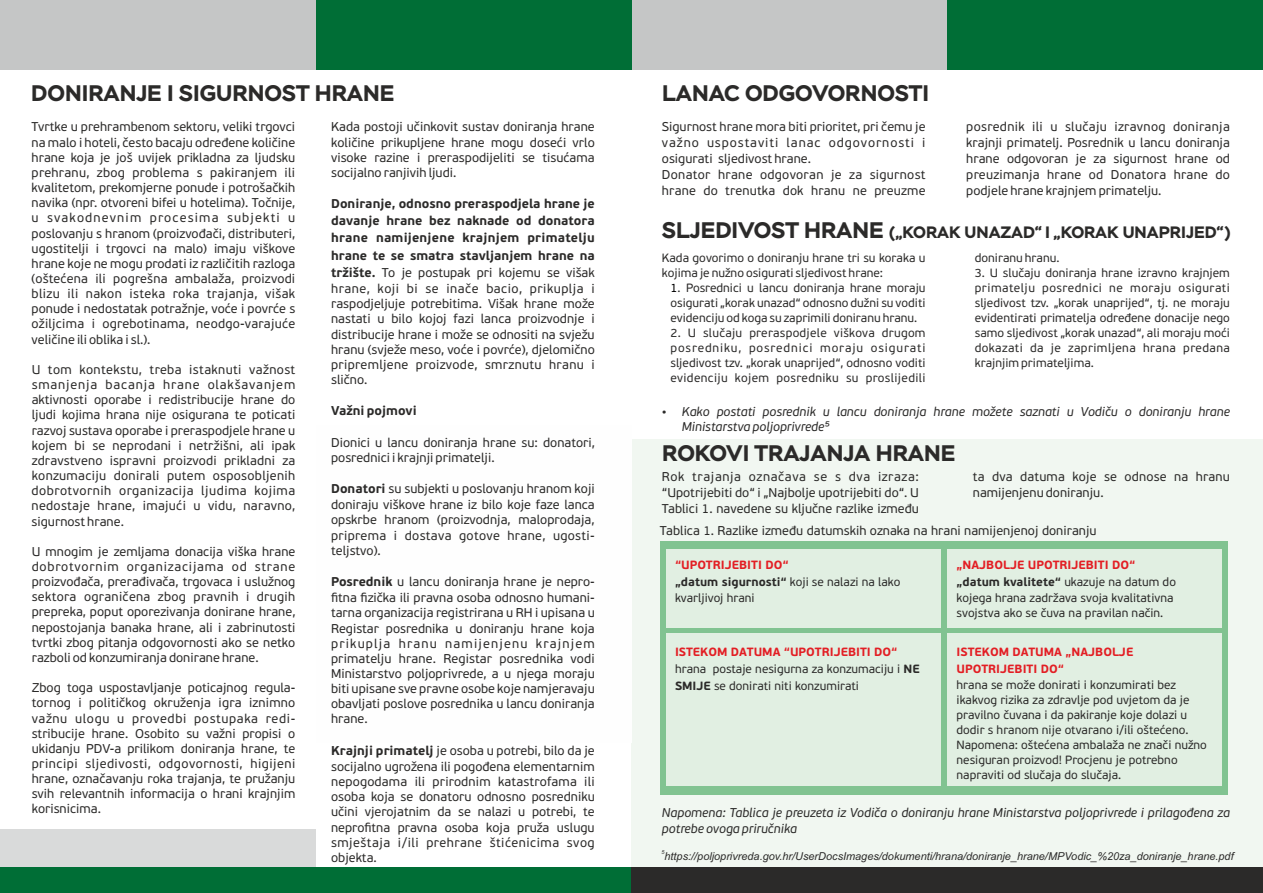
<style>
.page{position:relative;width:1263px;height:893px;background:#fff}
.page>*{position:absolute;margin:0;border:0;box-sizing:border-box;transform-origin:0 0}
.t1{font:700 22.5px "Stem";color:#2b2a29}
.t2{font:700 16.5px "Stem";color:#2b2a29}
.t3{font:12.75px/15.1px "PF Beau Sans Pro";color:#2b2a29;text-align:justify}
.t4{font:700 12.75px/17px "PF Beau Sans Pro";color:#2b2a29;text-align:justify}
.t5{font:italic 12.75px/15.9px "PF Beau Sans Pro";color:#2b2a29}
.t6{font:12.75px/15.9px "PF Beau Sans Pro";letter-spacing:.02em;color:#2b2a29}
.t7{font:12px/15px "PF Beau Sans Pro";color:#2b2a29}
.t8{font:700 12px/16.8px "PF Beau Sans Pro";color:#e31e24}
.t9{font:italic 10.95px "Arial";color:#2b2a29}
.t10{font:italic 5.4px "Arial";color:#2b2a29}
.s1{font-weight:400}
.s2{font-weight:700}
.s3{font-size:22.5px}
.s4{color:#000}
.s5{font-weight:700;color:#e31e24}
</style>
<div class="page">
<div style="left:631px;top:439px;width:632px;height:428px;background:#f1f7f1"></div>
<div style="left:0;top:829px;width:316px;height:38px;background:#d9dada"></div>
<div style="left:660px;top:541px;width:568px;height:253px;background:#81c391"></div>
<div style="left:666px;top:549px;width:274px;height:79px;background:#e1efe2"></div>
<div style="left:948px;top:549px;width:274px;height:79px;background:#e1efe2"></div>
<div style="left:666px;top:634px;width:274px;height:152px;background:#e1efe2"></div>
<div style="left:948px;top:634px;width:274px;height:152px;background:#e1efe2"></div>
<div style="left:631px;top:0;width:316px;height:69px;background:#c5c6c6"></div>
<div style="left:947px;top:0;width:316px;height:69px;background:#006e36"></div>
<div style="left:0;top:0;width:316px;height:69px;background:#c5c6c6"></div>
<div style="left:316px;top:0;width:315px;height:69px;background:#006e36"></div>
<div style="left:0;top:867px;width:309px;height:26px;background:#006e36"></div>
<div style="left:309px;top:867px;width:322px;height:26px;background:#006e36"></div>
<div style="left:954px;top:867px;width:309px;height:26px;background:#2b2a29"></div>
<div style="left:631px;top:867px;width:323px;height:26px;background:#2b2a29"></div>
<h1 class="t1" style="left:31px;top:83px;width:365px">DONIRANJE I SIGURNOST HRANE</h1>
<p class="t3" style="left:32px;top:121px;width:265px">Tvrtke u prehrambenom sektoru, veliki trgovci na malo i hoteli, često bacaju određene količine hrane koja je još uvijek prikladna za ljudsku prehranu, zbog problema s pakiranjem ili kvalitetom, prekomjerne ponude i potrošačkih navika (npr. otvoreni bifei u hotelima). Točnije, u svakodnevnim procesima subjekti u poslovanju s hranom (proizvođači, distributeri, ugostitelji i trgovci na malo) imaju viškove hrane koje ne mogu prodati iz različitih razloga (oštećena ili pogrešna ambalaža, proizvodi blizu ili nakon isteka roka trajanja, višak ponude i nedostatak potražnje, voće i povrće s ožiljcima i ogrebotinama, neodgo-varajuće veličine ili oblika i sl.).</p>
<p class="t3" style="left:32px;top:363px;width:265px">U tom kontekstu, treba istaknuti važnost smanjenja bacanja hrane olakšavanjem aktivnosti oporabe i redistribucije hrane do ljudi kojima hrana nije osigurana te poticati razvoj sustava oporabe i preraspodjele hrane u kojem bi se neprodani i netržišni, ali ipak zdravstveno ispravni proizvodi prikladni za konzumaciju donirali putem osposobljenih dobrotvornih organizacija ljudima kojima nedostaje hrane, imajući u vidu, naravno, sigurnost hrane.</p>
<p class="t3" style="left:32px;top:545px;width:265px">U mnogim je zemljama donacija viška hrane dobrotvornim organizacijama od strane proizvođača, prerađivača, trgovaca i uslužnog sektora ograničena zbog pravnih i drugih prepreka, poput oporezivanja donirane hrane, nepostojanja banaka hrane, ali i zabrinutosti tvrtki zbog pitanja odgovornosti ako se netko razboli od konzumiranja donirane hrane.</p>
<p class="t3" style="left:32px;top:681px;width:265px">Zbog toga uspostavljanje poticajnog regula&shy;tornog i političkog okruženja igra iznimno važnu ulogu u provedbi postupaka redi&shy;stribucije hrane. Osobito su važni propisi o ukidanju PDV-a prilikom doniranja hrane, te principi sljedivosti, odgovornosti, higijeni hrane, označavanju roka trajanja, te pružanju svih relevantnih informacija o hrani krajnjim korisnicima.</p>
<p class="t3" style="left:331px;top:121px;width:265px">Kada postoji učinkovit sustav doniranja hrane količine prikupljene hrane mogu doseći vrlo visoke razine i preraspodijeliti se tisućama socijalno ranjivih ljudi.</p>
<p class="t4" style="left:331px;top:196px;width:265px">Doniranje, odnosno preraspodjela hrane je davanje hrane bez naknade od donatora hrane namijenjene krajnjem primatelju hrane te se smatra stavljanjem hrane na tržište. <span class="s1">To je postupak pri kojemu se višak hrane, koji bi se inače bacio, prikuplja i</span></p>
<p class="t3" style="left:331px;top:297px;width:265px">raspodjeljuje potrebitima. Višak hrane može nastati u bilo kojoj fazi lanca proizvodnje i distribucije hrane i može se odnositi na svježu hranu (svježe meso, voće i povrće), djelomično pripremljene proizvode, smrznutu hranu i slično.</p>
<p class="t4" style="left:331px;top:403px;width:87px">Važni pojmovi</p>
<p class="t3" style="left:331px;top:436px;width:265px">Dionici u lancu doniranja hrane su: donatori, posrednici i krajnji primatelji.</p>
<p class="t3" style="left:331px;top:481px;width:265px;line-height:16.4px"><span class="s2">Donatori</span> su subjekti u poslovanju hranom koji doniraju viškove hrane iz bilo koje faze lanca</p>
<p class="t3" style="left:331px;top:514px;width:265px">opskrbe hranom (proizvodnja, maloprodaja, priprema i dostava gotove hrane, ugosti&shy;teljstvo).</p>
<p class="t3" style="left:331px;top:574px;width:265px;line-height:16.4px"><span class="s2">Posrednik</span> u lancu doniranja hrane je nepro&shy;fitna fizička ili pravna osoba odnosno humani-</p>
<p class="t3" style="left:331px;top:607px;width:265px">tarna organizacija registrirana u RH i upisana u Registar posrednika u doniranju hrane koja prikuplja hranu namijenjenu krajnjem primatelju hrane. Registar posrednika vodi Ministarstvo poljoprivrede, a u njega moraju biti upisane sve pravne osobe koje namjeravaju obavljati poslove posrednika u lancu doniranja hrane.</p>
<p class="t3" style="left:331px;top:743px;width:265px;line-height:16.4px"><span class="s2">Krajnji primatelj</span> je osoba u potrebi, bilo da je socijalno ugrožena ili pogođena elementarnim</p>
<p class="t3" style="left:331px;top:775px;width:265px">nepogodama ili prirodnim katastrofama ili osoba koja se donatoru odnosno posredniku učini vjerojatnim da se nalazi u potrebi, te neprofitna pravna osoba koja pruža uslugu smještaja i/ili prehrane štićenicima svog objekta.</p>
<h1 class="t1" style="left:662px;top:83px;width:268px">LANAC ODGOVORNOSTI</h1>
<p class="t3" style="left:662px;top:120px;width:265px;line-height:15.9px">Sigurnost hrane mora biti prioritet, pri čemu je važno uspostaviti lanac odgovornosti i osigurati sljedivost hrane.</p>
<p class="t6" style="left:662px;top:168px;width:265px">Donator hrane odgovoran je za sigurnost hrane do trenutka dok hranu ne preuzme</p>
<p class="t3" style="left:966px;top:120px;width:265px;line-height:15.9px">posrednik ili u slučaju izravnog doniranja krajnji primatelj. Posrednik u lancu doniranja hrane odgovoran je za sigurnost hrane od preuzimanja hrane od Donatora hrane do podjele hrane krajnjem primatelju.</p>
<p class="t2" style="left:662px;top:225px;width:570px"><span class="s3">SLJEDIVOST HRANE</span> („KORAK UNAZAD“ I „KORAK UNAPRIJED“)</p>
<p class="t7" style="left:662px;top:251px;width:265px">Kada govorimo o doniranju hrane tri su koraka u kojima je nužno osigurati sljedivost hrane:</p>
<p class="t7" style="left:670px;top:281px;width:257px;text-align:justify"><span class="s4">1</span>. Posrednici u lancu doniranja hrane moraju osigurati „korak unazad“ odnosno dužni su voditi evidenciju od koga su zaprimili doniranu hranu.</p>
<p class="t7" style="left:670px;top:326px;width:257px;text-align:justify">2. U slučaju preraspodjele viškova drugom posredniku, posrednici moraju osigurati sljedivost tzv. „korak unaprijed“, odnosno voditi evidenciju kojem posredniku su proslijedili</p>
<p class="t7" style="left:975px;top:251px;width:86px">doniranu hranu.</p>
<p class="t7" style="left:975px;top:266px;width:257px;text-align:justify">3. U slučaju doniranja hrane izravno krajnjem primatelju posrednici ne moraju osigurati sljedivost tzv. „korak unaprijed“, tj. ne moraju evidentirati primatelja određene donacije nego samo sljedivost „korak unazad“, ali moraju moći dokazati da je zaprimljena hrana predana krajnjim primateljima.</p>
<p class="t5" style="left:682px;top:406px;width:549px;line-height:14.5px">Kako postati posrednik u lancu doniranja hrane možete saznati u Vodiču o doniranju hrane<br>Ministarstva poljoprivrede⁵</p>
<h1 class="t1" style="left:662px;top:444px;width:295px">ROKOVI TRAJANJA HRANE</h1>
<p class="t3" style="left:662px;top:470px;width:258px;line-height:15.9px">Rok trajanja označava se s dva izraza: “Upotrijebiti do“ i „Najbolje upotrijebiti do“. U Tablici 1. navedene su ključne razlike između</p>
<p class="t3" style="left:973px;top:470px;width:258px;line-height:15.9px">ta dva datuma koje se odnose na hranu namijenjenu doniranju.</p>
<p class="t3" style="left:660px;top:524px;width:438px">Tablica 1. Razlike između datumskih oznaka na hrani namijenjenoj doniranju</p>
<p class="t7" style="left:675px;top:558px;width:227px;line-height:16.5px"><span class="s5">“UPOTRIJEBITI DO“<br></span><span class="s2">„datum sigurnosti“</span> koji se nalazi na lako kvarljivoj hrani</p>
<p class="t7" style="left:956px;top:558px;width:221px;line-height:16.5px"><span class="s5">„NAJBOLJE UPOTRIJEBITI DO“ </span><span class="s2">„datum kvalitete“</span> ukazuje na datum do kojega hrana zadržava svoja kvalitativna</p>
<p class="t7" style="left:956px;top:606px;width:208px">svojstva ako se čuva na pravilan način.</p>
<p class="t7" style="left:675px;top:645px;width:246px;line-height:16.8px"><span class="s5">ISTEKOM DATUMA “UPOTRIJEBITI DO“ </span>hrana postaje nesigurna za konzumaciju i <span class="s2">NE<br>SMIJE</span> se donirati niti konzumirati</p>
<p class="t8" style="left:956px;top:645px;width:178px">ISTEKOM DATUMA „NAJBOLJE<br>UPOTRIJEBITI DO“</p>
<p class="t7" style="left:956px;top:679px;width:252px">hrana se može donirati i konzumirati bez ikakvog rizika za zdravlje pod uvjetom da je pravilno čuvana i da pakiranje koje dolazi u dodir s hranom nije otvarano i/ili oštećeno.<br>Napomena: oštećena ambalaža ne znači nužno nesiguran proizvod! Procjenu je potrebno napraviti od slučaja do slučaja.</p>
<p class="t5" style="left:662px;top:806px;width:569px">Napomena: Tablica je preuzeta iz Vodiča o doniranju hrane Ministarstva poljoprivrede i prilagođena za potrebe ovoga priručnika</p>
<p class="t10" style="left:661px;top:850px;width:5px">5</p>
<p class="t9" style="left:664px;top:852px;width:571px">https://poljoprivreda.gov.hr/UserDocsImages/dokumenti/hrana/doniranje_hrane/MPVodic_%20za_doniranje_hrane.pdf</p>
</div>
